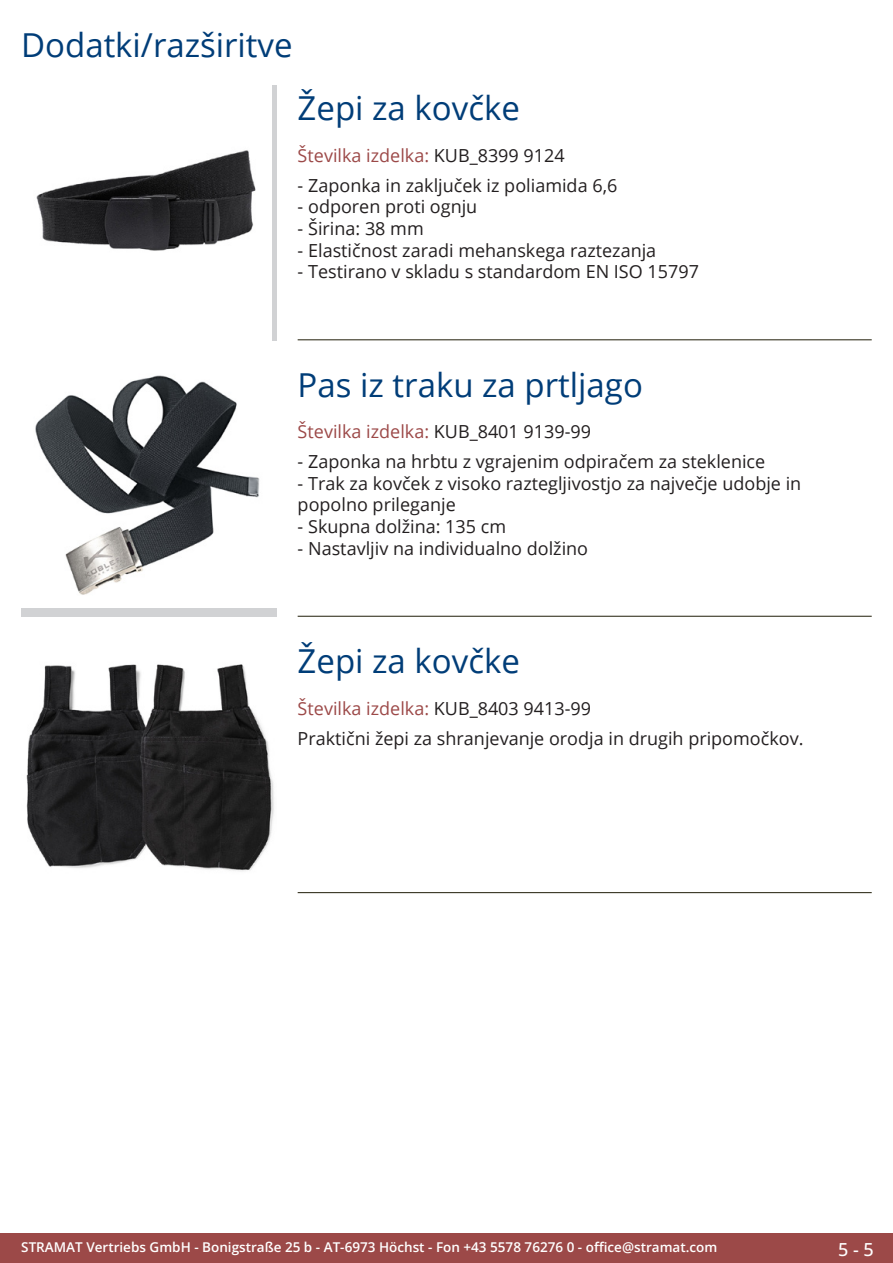
<style>
.page{position:relative;width:893px;height:1263px;background:#fff}
.page>*{position:absolute;margin:0;border:0;box-sizing:border-box;transform-origin:0 0}
.Produkttitel{font:33px "Open Sans";color:#003d78}
.RastTitel{font:33px "Open Sans";color:#003d78}
.Beschreibung_Text{font:18px/21.6px "Open Sans";color:#231f20}
.TechDaten_Überschrif{font:18px "Open Sans";color:#9c4948}
.t1{font:500 18px "Open Sans";color:#fff}
.t2{font:600 13.5px "Open Sans";color:#fff}
.s1{color:#231f20}
</style>
<div class="page">
<div style="left:0;top:1233px;width:893px;height:30px;background:#9c4948"></div>
<hr style="left:298px;top:340px;width:574px;height:1px;background:#201d08">
<hr style="left:298px;top:616px;width:574px;height:1px;background:#201d08">
<hr style="left:298px;top:892px;width:574px;height:1px;background:#201d08">
<img style="left:36px;top:150px;width:220px;height:101px">
<div style="left:21px;top:361px;width:255px;height:256px;background:#d1d2d4"></div>
<img style="left:21px;top:361px;width:255px;height:247px">
<img style="left:26px;top:664px;width:248px;height:207px">
<p class="RastTitel" style="left:21px;top:22px;width:273px">Dodatki/razširitve</p>
<p class="Produkttitel" style="left:298px;top:86px;width:224px">Žepi za kovčke</p>
<p class="TechDaten_Überschrif" style="left:298px;top:143px;width:269px">Številka izdelka: <span class="s1">KUB_8399 9124</span></p>
<p class="Beschreibung_Text" style="left:298px;top:174px;width:321px">- Zaponka in zaključek iz poliamida 6,6</p>
<p class="Beschreibung_Text" style="left:298px;top:196px;width:181px">- odporen proti ognju</p>
<p class="Beschreibung_Text" style="left:298px;top:217px;width:128px">- Širina: 38 mm</p>
<p class="Beschreibung_Text" style="left:298px;top:239px;width:360px">- Elastičnost zaradi mehanskega raztezanja</p>
<p class="Beschreibung_Text" style="left:298px;top:260px;width:403px">- Testirano v skladu s standardom EN ISO 15797</p>
<p class="Produkttitel" style="left:298px;top:362px;width:347px">Pas iz traku za prtljago</p>
<p class="TechDaten_Überschrif" style="left:298px;top:420px;width:295px">Številka izdelka: <span class="s1">KUB_8401 9139-99</span></p>
<p class="Beschreibung_Text" style="left:298px;top:450px;width:469px">- Zaponka na hrbtu z vgrajenim odpiračem za steklenice</p>
<p class="Beschreibung_Text" style="left:298px;top:472px;width:505px">- Trak za kovček z visoko raztegljivostjo za največje udobje in popolno prileganje</p>
<p class="Beschreibung_Text" style="left:298px;top:515px;width:210px">- Skupna dolžina: 135 cm</p>
<p class="Beschreibung_Text" style="left:298px;top:537px;width:292px">- Nastavljiv na individualno dolžino</p>
<p class="Produkttitel" style="left:298px;top:638px;width:224px">Žepi za kovčke</p>
<p class="TechDaten_Überschrif" style="left:298px;top:696px;width:295px">Številka izdelka: <span class="s1">KUB_8403 9413-99</span></p>
<p class="Beschreibung_Text" style="left:298px;top:727px;width:507px">Praktični žepi za shranjevanje orodja in drugih pripomočkov.</p>
<p class="t2" style="left:21px;top:1238px;width:698px">STRAMAT Vertriebs GmbH - Bonigstraße 25 b - AT-6973 Höchst - Fon +43 5578 76276 0 - office@stramat.com</p>
<p class="t1" style="left:838px;top:1237px;width:37px">5 - 5</p>
</div>
